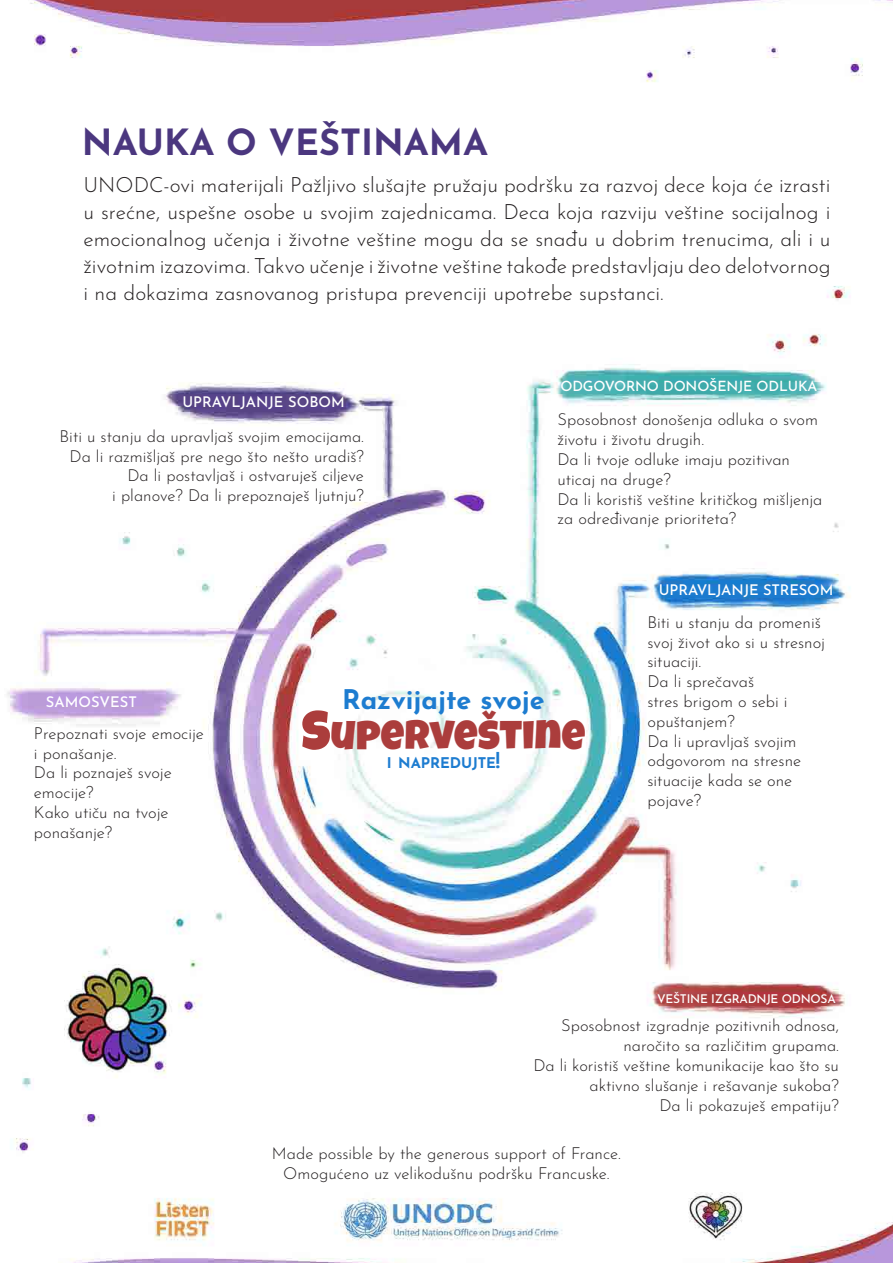
<style>
.page{position:relative;width:893px;height:1263px;background:#fff}
.page>*{position:absolute;margin:0;border:0;box-sizing:border-box;transform-origin:0 0}
.t1{font:40.8px "Luckiest Guy";letter-spacing:.01em;color:#ab3d3c}
.t2{font:700 36px "Josefin Sans";color:#4b377f}
.t3{font:700 27px "Josefin Sans";color:#1d7cd0}
.t4{font:300 21px/27px "Josefin Sans";color:#231f20;text-align:justify}
.t5{font:300 16.5px/19.8px "Josefin Sans";color:#231f20}
.t6{font:500 14.7px "Josefin Sans";color:#fff}
.t7{font:700 14.7px "Josefin Sans";letter-spacing:-.005em;color:#1d7cd0}
.t8{font:500 14.1px "Josefin Sans";letter-spacing:-.01em;color:#fff}
.t9{font:500 12px "Josefin Sans";letter-spacing:-.02em;color:#fff}
.s1{font-size:54px}
.s2{font-size:21px}
</style>
<div class="page">
<img style="left:7px;top:0;width:886px;height:1263px">
<p class="t2" style="left:82px;top:115px;width:408px">NAUKA O VEŠTINAMA</p>
<p class="t4" style="left:83px;top:169px;width:749px">UNODC-ovi materijali Pažljivo slušajte pružaju podršku za razvoj dece koja će izrasti u srećne, uspešne osobe u svojim zajednicama. Deca koja razviju veštine socijalnog i emocionalnog učenja i životne veštine mogu da se snađu u dobrim trenucima, ali i u životnim izazovima. Takvo učenje i životne veštine takođe predstavljaju deo delotvornog i na dokazima zasnovanog pristupa prevenciji upotrebe supstanci.</p>
<p class="t6" style="left:182px;top:391px;width:164px">UPRAVLJANJE SOBOM</p>
<p class="t5" style="left:60px;top:425px;width:306px;text-align:right">Biti u stanju da upravljaš svojim emocijama.<br>Da li razmišljaš pre nego što nešto uradiš?</p>
<p class="t5" style="left:127px;top:464px;width:238px">Da li postavljaš i ostvaruješ ciljeve</p>
<p class="t5" style="left:112px;top:484px;width:253px">i planove? Da li prepoznaješ ljutnju?</p>
<p class="t8" style="left:560px;top:375px;width:258px">ODGOVORNO DONOŠENJE ODLUKA</p>
<p class="t5" style="left:557px;top:408px;width:262px">Sposobnost donošenja odluka o svom životu i životu drugih.</p>
<p class="t5" style="left:557px;top:448px;width:234px">Da li tvoje odluke imaju pozitivan uticaj na druge?</p>
<p class="t5" style="left:557px;top:487px;width:266px">Da li koristiš veštine kritičkog mišljenja za određivanje prioriteta?</p>
<p class="t6" style="left:659px;top:579px;width:176px">UPRAVLJANJE STRESOM</p>
<p class="t6" style="left:46px;top:691px;width:92px">SAMOSVEST</p>
<p class="t5" style="left:34px;top:722px;width:171px">Prepoznati svoje emocije i ponašanje.</p>
<p class="t5" style="left:34px;top:761px;width:139px">Da li poznaješ svoje emocije?</p>
<p class="t5" style="left:34px;top:801px;width:136px">Kako utiču na tvoje ponašanje?</p>
<p class="t3" style="left:342px;top:680px;width:204px">Razvijajte svoje</p>
<p class="t1" style="left:302px;top:709px;width:285px"><span class="s1">S</span>UPERVEŠTINE</p>
<p class="t7" style="left:387px;top:752px;width:115px">I NAPREDUJTE<span class="s2">!</span></p>
<p class="t5" style="left:647px;top:611px;width:179px">Biti u stanju da promeniš svoj život ako si u stresnoj situaciji.</p>
<p class="t5" style="left:647px;top:670px;width:142px">Da li sprečavaš stres brigom o sebi i opuštanjem?</p>
<p class="t5" style="left:647px;top:730px;width:155px">Da li upravljaš svojim odgovorom na stresne situacije kada se one pojave?</p>
<p class="t9" style="left:657px;top:990px;width:180px">VEŠTINE IZGRADNJE ODNOSA</p>
<p class="t5" style="left:561px;top:1014px;width:279px;text-align:right">Sposobnost izgradnje pozitivnih odnosa, naročito sa različitim grupama.</p>
<p class="t5" style="left:533px;top:1054px;width:307px;text-align:right">Da li koristiš veštine komunikacije kao što su aktivno slušanje i rešavanje sukoba?</p>
<p class="t5" style="left:659px;top:1093px;width:181px">Da li pokazuješ empatiju?</p>
<p class="t5" style="left:272px;top:1142px;width:350px">Made possible by the generous support of France.</p>
<p class="t5" style="left:283px;top:1162px;width:328px">Omogućeno uz velikodušnu podršku Francuske.</p>
</div>
